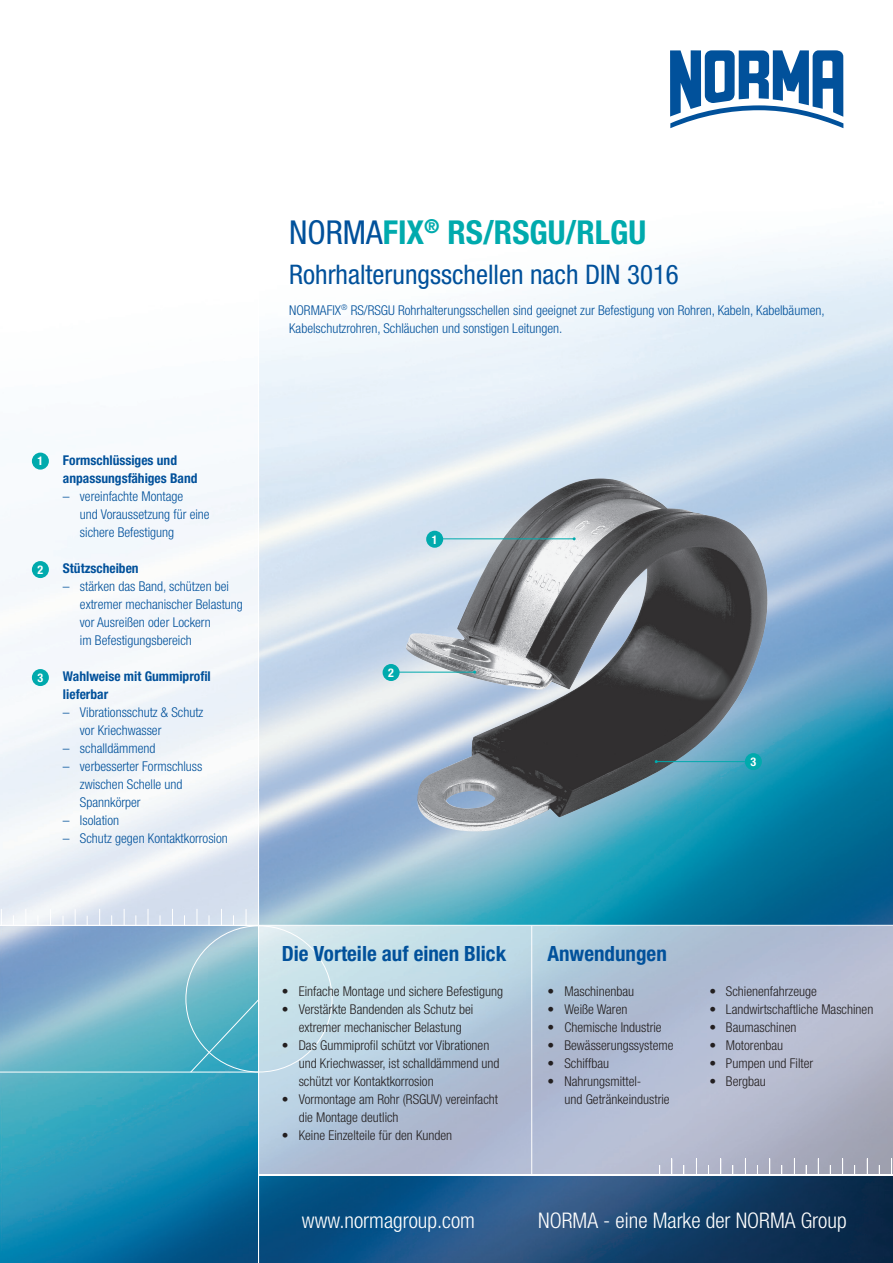
<style>
.page{position:relative;width:893px;height:1263px;background:#fff}
.page>*{position:absolute;margin:0;border:0;box-sizing:border-box;transform-origin:0 0}
.t1{font:700 condensed 33px "Helvetica Neue LT Std";color:#00aaad}
.t2{font:condensed 27px "Helvetica Neue LT Std";color:#01519b}
.t3{font:300 condensed 21.6px "Helvetica Neue LT Std";color:#fff}
.t4{font:700 condensed 21px "Helvetica Neue LT Std";color:#01519b}
.t5{font:300 condensed 13.5px/18px "Helvetica Neue LT Std";color:#231f20}
.t6{font:300 condensed 13.5px/18px "Helvetica Neue LT Std";color:#01519b}
.t7{font:300 condensed 13.5px/18px "Helvetica Neue LT Pro";color:#01519b}
.t8{font:700 condensed 13.5px/18px "Helvetica Neue LT Pro";color:#01519b}
.t9{font:700 condensed 12px "Helvetica Neue LT Pro";color:#fff}
.s1{font-weight:400;color:#01519b}
</style>
<div class="page">
<img style="left:209px;top:55px;width:684px;height:893px">
<img style="left:0;top:926px;width:209px;height:337px">
<img style="left:208px;top:948px;width:53px;height:315px">
<img style="left:261px;top:1176px;width:632px;height:87px">
<img style="left:0;top:55px;width:258px;height:870px">
<hr style="left:258px;top:0;width:1px;height:1263px;background:#fff">
<hr style="left:0;top:925px;width:893px;height:1px;background:#fff">
<svg style="left:99px;top:909px;width:1px;height:16px"></svg>
<svg style="left:124px;top:909px;width:1px;height:16px"></svg>
<svg style="left:148px;top:909px;width:1px;height:16px"></svg>
<svg style="left:172px;top:909px;width:1px;height:16px"></svg>
<svg style="left:197px;top:909px;width:1px;height:16px"></svg>
<svg style="left:221px;top:909px;width:1px;height:16px"></svg>
<svg style="left:246px;top:909px;width:1px;height:16px"></svg>
<svg style="left:75px;top:909px;width:1px;height:16px"></svg>
<svg style="left:1px;top:909px;width:1px;height:16px"></svg>
<svg style="left:25px;top:909px;width:1px;height:16px"></svg>
<svg style="left:50px;top:909px;width:1px;height:16px"></svg>
<hr style="left:259px;top:1175px;width:634px;height:1px;background:#fff">
<hr style="left:531px;top:926px;width:1px;height:249px;background:#fff">
<svg style="left:670px;top:50px;width:173px;height:78px"></svg>
<hr style="left:0;top:1072px;width:258px;height:1px;background:#fff">
<svg style="left:189px;top:998px;width:71px;height:75px;background:#53b2c5"></svg>
<div style="left:32px;top:453px;width:17px;height:17px;background:#00aaad;border-radius:50%"></div>
<div style="left:32px;top:561px;width:17px;height:17px;background:#00aaad;border-radius:50%"></div>
<div style="left:32px;top:669px;width:17px;height:17px;background:#00aaad;border-radius:50%"></div>
<img style="left:406px;top:478px;width:362px;height:354px">
<hr style="left:656px;top:761px;width:89px;height:1px;background:#00aaad">
<hr style="left:440px;top:538px;width:134px;height:1px;background:#00aaad">
<hr style="left:396px;top:672px;width:79px;height:1px;background:#00aaad">
<div style="left:426px;top:531px;width:17px;height:17px;background:#00aaad;border-radius:50%"></div>
<div style="left:383px;top:664px;width:17px;height:17px;background:#00aaad;border-radius:50%"></div>
<div style="left:745px;top:753px;width:17px;height:17px;background:#00aaad;border-radius:50%"></div>
<h1 class="t1" style="left:289px;top:220px;width:359px"><span class="s1">NORMA</span>FIX<sup>®</sup> RS/RSGU/RLGU</h1>
<h2 class="t2" style="left:289px;top:265px;width:391px">Rohrhalterungsschellen nach DIN 3016</h2>
<p class="t7" style="left:289px;top:303px;width:537px">NORMAFIX<sup>®</sup> RS/RSGU Rohrhalterungsschellen sind geeignet zur Befestigung von Rohren, Kabeln, Kabelbäumen,<br>Kabelschutzrohren, Schläuchen und sonstigen Leitungen.</p>
<p class="t9" style="left:37px;top:457px;width:7px">1</p>
<p class="t9" style="left:37px;top:565px;width:7px">2</p>
<p class="t9" style="left:37px;top:673px;width:7px">3</p>
<p class="t8" style="left:63px;top:453px;width:136px">Formschlüssiges und anpassungsfähiges Band</p>
<p class="t6" style="left:80px;top:489px;width:131px;text-indent:-17px">– vereinfachte Montage<br>und Voraussetzung für eine sichere Befestigung</p>
<p class="t8" style="left:63px;top:561px;width:77px">Stützscheiben</p>
<p class="t6" style="left:80px;top:579px;width:164px;text-indent:-17px">– stärken das Band, schützen bei extremer mechanischer Belastung vor Ausreißen oder Lockern<br>im Befestigungsbereich</p>
<p class="t8" style="left:63px;top:669px;width:149px">Wahlweise mit Gummiprofil lieferbar</p>
<p class="t6" style="left:80px;top:705px;width:125px;text-indent:-17px">– Vibrationsschutz &amp; Schutz vor Kriechwasser</p>
<p class="t6" style="left:63px;top:741px;width:94px">– schalldämmend</p>
<p class="t6" style="left:80px;top:759px;width:124px;text-indent:-17px">– verbesserter Formschluss zwischen Schelle und<br>Spannkörper</p>
<p class="t6" style="left:63px;top:813px;width:58px">– Isolation</p>
<p class="t6" style="left:63px;top:831px;width:166px">– Schutz gegen Kontaktkorrosion</p>
<p class="t9" style="left:432px;top:535px;width:7px">1</p>
<p class="t9" style="left:388px;top:668px;width:7px">2</p>
<p class="t9" style="left:750px;top:757px;width:7px">3</p>
<h3 class="t4" style="left:282px;top:946px;width:226px">Die Vorteile auf einen Blick</h3>
<p class="t5" style="left:282px;top:984px;width:223px">• Einfache Montage und sichere Befestigung</p>
<p class="t5" style="left:282px;top:1002px;width:193px;text-align:center">• Verstärkte Bandenden als Schutz bei extremer mechanischer Belastung</p>
<p class="t5" style="left:299px;top:1038px;width:202px;text-indent:-17px">• Das Gummiprofil schützt vor Vibrationen und Kriechwasser, ist schalldämmend und schützt vor Kontaktkorrosion</p>
<p class="t5" style="left:299px;top:1092px;width:201px;text-indent:-17px">• Vormontage am Rohr (RSGUV) vereinfacht die Montage deutlich</p>
<p class="t5" style="left:282px;top:1128px;width:172px">• Keine Einzelteile für den Kunden</p>
<h3 class="t4" style="left:547px;top:946px;width:121px">Anwendungen</h3>
<p class="t5" style="left:547px;top:984px;width:88px">• Maschinenbau</p>
<p class="t5" style="left:709px;top:984px;width:109px">• Schienenfahrzeuge</p>
<p class="t5" style="left:547px;top:1002px;width:81px">• Weiße Waren</p>
<p class="t5" style="left:709px;top:1002px;width:165px">• Landwirtschaftliche Maschinen</p>
<p class="t5" style="left:547px;top:1020px;width:116px">• Chemische Industrie</p>
<p class="t5" style="left:709px;top:1020px;width:88px">• Baumaschinen</p>
<p class="t5" style="left:547px;top:1038px;width:128px">• Bewässerungssysteme</p>
<p class="t5" style="left:709px;top:1038px;width:75px">• Motorenbau</p>
<p class="t5" style="left:547px;top:1056px;width:63px">• Schiffbau</p>
<p class="t5" style="left:709px;top:1056px;width:105px">• Pumpen und Filter</p>
<p class="t5" style="left:547px;top:1074px;width:95px">• Nahrungsmittel-</p>
<p class="t5" style="left:709px;top:1074px;width:58px">• Bergbau</p>
<p class="t5" style="left:564px;top:1092px;width:107px">und Getränkeindustrie</p>
<h3 class="t3" style="left:302px;top:1212px;width:175px">www.normagroup.com</h3>
<h3 class="t3" style="left:538px;top:1212px;width:310px">NORMA - eine Marke der NORMA Group</h3>
</div>
